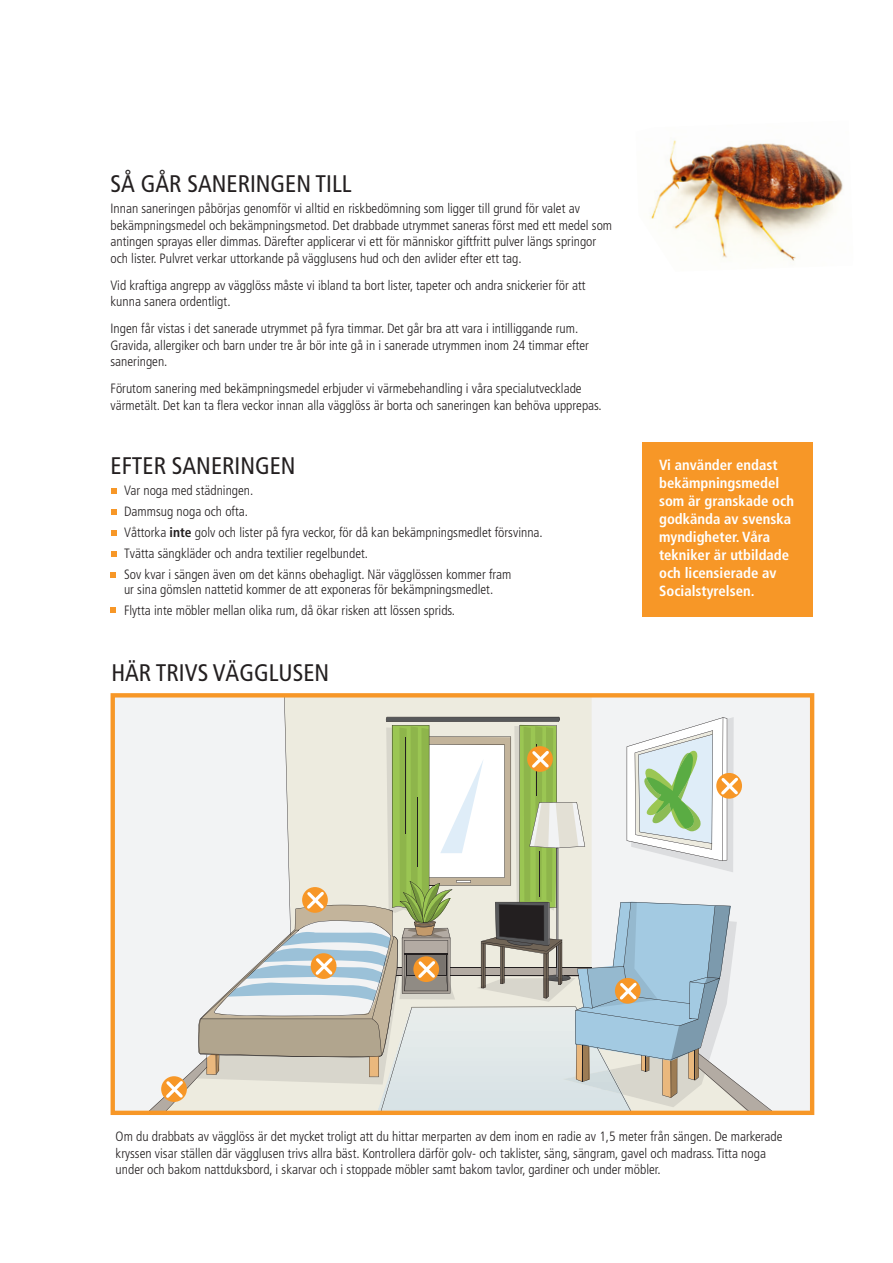
<style>
.page{position:relative;width:893px;height:1263px;background:#fff}
.page>*{position:absolute;margin:0;border:0;box-sizing:border-box;transform-origin:0 0}
.t1{font:condensed 24px "Frutiger";color:#231f20}
.t2{font:700 condensed 14.7px/18px "Frutiger";color:#fff}
.t3{font:300 condensed 13.5px/16.5px "Frutiger";color:#231f20}
.s1{font-weight:700}
</style>
<div class="page">
<svg style="left:111px;top:489px;width:5px;height:5px"></svg>
<svg style="left:111px;top:509px;width:5px;height:5px"></svg>
<svg style="left:111px;top:531px;width:5px;height:5px"></svg>
<svg style="left:111px;top:551px;width:5px;height:6px"></svg>
<svg style="left:111px;top:572px;width:5px;height:5px"></svg>
<svg style="left:111px;top:607px;width:5px;height:6px"></svg>
<div style="left:642px;top:442px;width:171px;height:175px;background:#f79727"></div>
<img style="left:649px;top:140px;width:194px;height:121px">
<svg style="left:113px;top:695px;width:699px;height:418px"></svg>
<h1 class="t1" style="left:111px;top:170px;width:242px">SÅ GÅR SANERINGEN TILL</h1>
<p class="t3" style="left:111px;top:200px;width:503px">Innan saneringen påbörjas genomför vi alltid en riskbedömning som ligger till grund för valet av bekämpningsmedel och bekämpningsmetod. Det drabbade utrymmet saneras först med ett medel som antingen sprayas eller dimmas. Därefter applicerar vi ett för människor giftfritt pulver längs springor och lister. Pulvret verkar uttorkande på vägglusens hud och den avlider efter ett tag.</p>
<p class="t3" style="left:111px;top:277px;width:476px">Vid kraftiga angrepp av vägglöss måste vi ibland ta bort lister, tapeter och andra snickerier för att kunna sanera ordentligt.</p>
<p class="t3" style="left:111px;top:320px;width:480px">Ingen får vistas i det sanerade utrymmet på fyra timmar. Det går bra att vara i intilliggande rum.<br>Gravida, allergiker och barn under tre år bör inte gå in i sanerade utrymmen inom 24 timmar efter saneringen.</p>
<p class="t3" style="left:111px;top:380px;width:493px">Förutom sanering med bekämpningsmedel erbjuder vi värmebehandling i våra specialutvecklade värmetält. Det kan ta flera veckor innan alla vägglöss är borta och saneringen kan behöva upprepas.</p>
<h1 class="t1" style="left:111px;top:452px;width:186px">EFTER SANERINGEN</h1>
<p class="t3" style="left:124px;top:480px;width:420px;line-height:21px">Var noga med städningen.<br>Dammsug noga och ofta.<br>Våttorka <span class="s1">inte</span> golv och lister på fyra veckor, för då kan bekämpningsmedlet försvinna.<br>Tvätta sängkläder och andra textilier regelbundet.<br>Sov kvar i sängen även om det känns obehagligt. När vägglössen kommer fram</p>
<p class="t3" style="left:124px;top:579px;width:371px;line-height:21px">ur sina gömslen nattetid kommer de att exponeras för bekämpningsmedlet.<br>Flytta inte möbler mellan olika rum, då ökar risken att lössen sprids.</p>
<h1 class="t1" style="left:111px;top:659px;width:219px">HÄR TRIVS VÄGGLUSEN</h1>
<p class="t2" style="left:659px;top:456px;width:136px">Vi använder endast bekämpningsmedel som är granskade och godkända av svenska myndigheter. Våra tekniker är utbildade och licensierade av<br>Socialstyrelsen.</p>
<p class="t3" style="left:116px;top:1128px;width:668px">Om du drabbats av vägglöss är det mycket troligt att du hittar merparten av dem inom en radie av 1,5 meter från sängen. De markerade kryssen visar ställen där vägglusen trivs allra bäst. Kontrollera därför golv- och taklister, säng, sängram, gavel och madrass. Titta noga under och bakom nattduksbord, i skarvar och i stoppade möbler samt bakom tavlor, gardiner och under möbler.</p>
</div>
